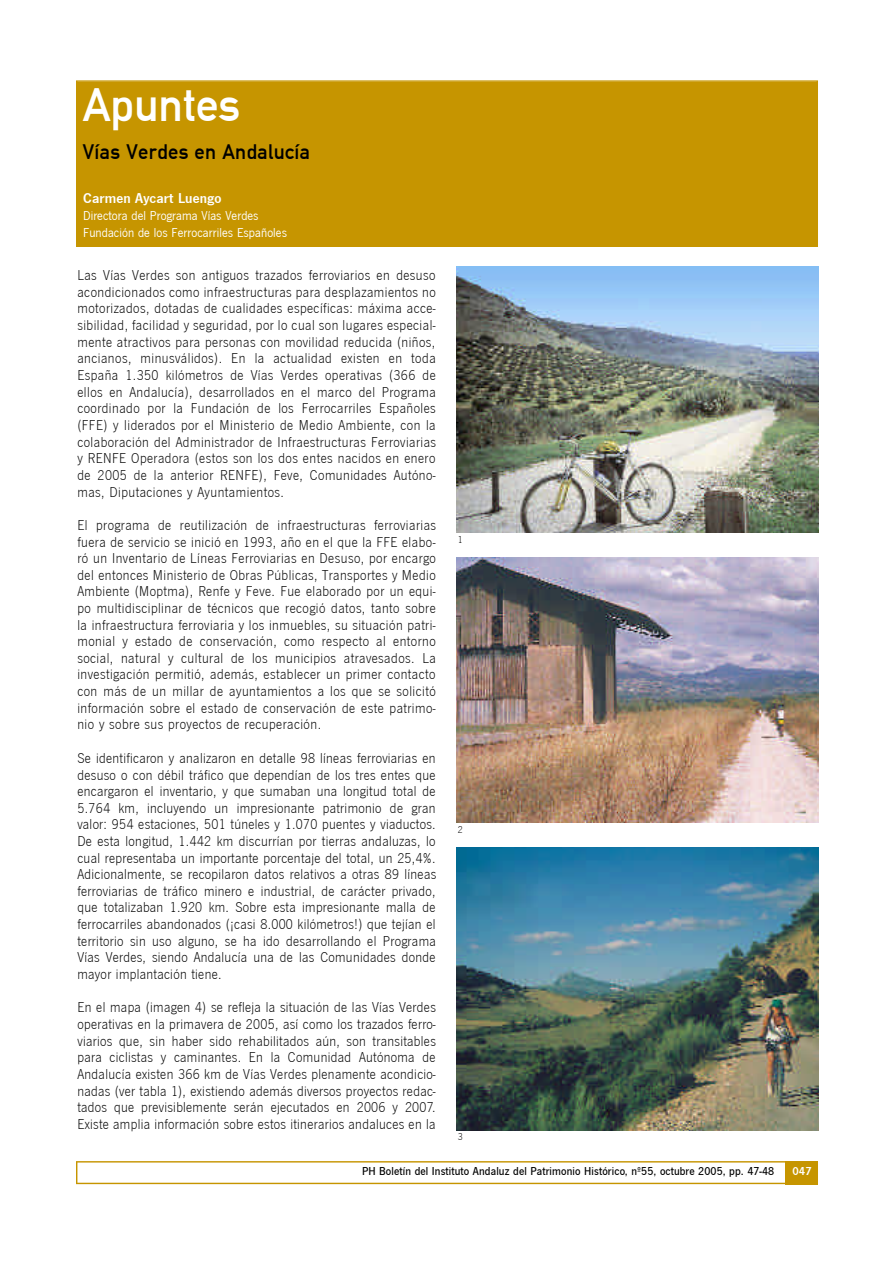
<style>
.page{position:relative;width:893px;height:1263px;background:#fff}
.page>*{position:absolute;margin:0;border:0;box-sizing:border-box;transform-origin:0 0}
.t1{font:45.75px "DIN Mittelschrift";letter-spacing:-.005em;color:#fff}
.t2{font:20.55px "DIN Mittelschrift";letter-spacing:.015em;color:#000}
.t3{font:14.7px/16.6px "News Got T Lig";letter-spacing:.025em;color:#000;text-align:justify}
.t4{font:700 14.7px "News Got T Dem";letter-spacing:.01em;color:#fff}
.t5{font:13.35px/17.2px "News Got T";letter-spacing:.005em;color:#fff}
.t6{font:11.85px "News Got T Med";letter-spacing:.01em;color:#000}
.t7{font:700 11.85px "News Got T Dem";color:#fff}
.t8{font:10.5px "News Got T Lig";color:#000}
</style>
<div class="page">
<svg style="left:76px;top:1161px;width:710px;height:23px"></svg>
<div style="left:786px;top:1161px;width:32px;height:23px;background:#c69500"></div>
<div style="left:76px;top:80px;width:742px;height:167px;background:#c69500"></div>
<img style="left:456px;top:267px;width:362px;height:266px">
<img style="left:456px;top:848px;width:362px;height:282px">
<img style="left:456px;top:557px;width:362px;height:266px">
<h1 class="t1" style="left:83px;top:78px;width:159px">Apuntes</h1>
<h2 class="t2" style="left:83px;top:140px;width:229px">Vías Verdes en Andalucía</h2>
<p class="t4" style="left:83px;top:190px;width:140px">Carmen Aycart Luengo</p>
<p class="t5" style="left:83px;top:207px;width:205px">Directora del Programa Vías Verdes<br>Fundación de los Ferrocarriles Españoles</p>
<p class="t3" style="left:77px;top:267px;width:360px">Las Vías Verdes son antiguos trazados ferroviarios en desuso acondicionados como infraestructuras para desplazamientos no motorizados, dotadas de cualidades específicas: máxima acce&shy;sibilidad, facilidad y seguridad, por lo cual son lugares especial&shy;mente atractivos para personas con movilidad reducida (niños, ancianos, minusválidos). En la actualidad existen en toda España 1.350 kilómetros de Vías Verdes operativas (366 de ellos en Andalucía), desarrollados en el marco del Programa coordinado por la Fundación de los Ferrocarriles Españoles (FFE) y liderados por el Ministerio de Medio Ambiente, con la colaboración del Administrador de Infraestructuras Ferroviarias y RENFE Operadora (estos son los dos entes nacidos en enero de 2005 de la anterior RENFE), Feve, Comunidades Autóno&shy;mas, Diputaciones y Ayuntamientos.</p>
<p class="t3" style="left:77px;top:516px;width:360px">El programa de reutilización de infraestructuras ferroviarias fuera de servicio se inició en 1993, año en el que la FFE elabo&shy;ró un Inventario de Líneas Ferroviarias en Desuso, por encargo del entonces Ministerio de Obras Públicas, Transportes y Medio Ambiente (Moptma), Renfe y Feve. Fue elaborado por un equi&shy;po multidisciplinar de técnicos que recogió datos, tanto sobre la infraestructura ferroviaria y los inmuebles, su situación patri&shy;monial y estado de conservación, como respecto al entorno social, natural y cultural de los municipios atravesados. La investigación permitió, además, establecer un primer contacto con más de un millar de ayuntamientos a los que se solicitó información sobre el estado de conservación de este patrimo&shy;nio y sobre sus proyectos de recuperación.</p>
<p class="t3" style="left:77px;top:749px;width:360px">Se identificaron y analizaron en detalle 98 líneas ferroviarias en desuso o con débil tráfico que dependían de los tres entes que encargaron el inventario, y que sumaban una longitud total de 5.764 km, incluyendo un impresionante patrimonio de gran valor: 954 estaciones, 501 túneles y 1.070 puentes y viaductos.<br>De esta longitud, 1.442 km discurrían por tierras andaluzas, lo cual representaba un importante porcentaje del total, un 25,4%.<br>Adicionalmente, se recopilaron datos relativos a otras 89 líneas ferroviarias de tráfico minero e industrial, de carácter privado, que totalizaban 1.920 km. Sobre esta impresionante malla de ferrocarriles abandonados (¡casi 8.000 kilómetros!) que tejían el territorio sin uso alguno, se ha ido desarrollando el Programa Vías Verdes, siendo Andalucía una de las Comunidades donde mayor implantación tiene.</p>
<p class="t3" style="left:77px;top:999px;width:360px">En el mapa (imagen 4) se refleja la situación de las Vías Verdes operativas en la primavera de 2005, así como los trazados ferro&shy;viarios que, sin haber sido rehabilitados aún, son transitables para ciclistas y caminantes. En la Comunidad Autónoma de Andalucía existen 366 km de Vías Verdes plenamente acondicio&shy;nadas (ver tabla 1), existiendo además diversos proyectos redac&shy;tados que previsiblemente serán ejecutados en 2006 y 2007.<br>Existe amplia información sobre estos itinerarios andaluces en la</p>
<p class="t6" style="left:362px;top:1165px;width:414px">PH Boletín del Instituto Andaluz del Patrimonio Histórico, nº55, octubre 2005, pp. 47-48</p>
<p class="t7" style="left:792px;top:1164px;width:21px">047</p>
<p class="t8" style="left:458px;top:534px;width:6px">1</p>
<p class="t8" style="left:458px;top:824px;width:6px">2</p>
<p class="t8" style="left:458px;top:1131px;width:6px">3</p>
</div>
